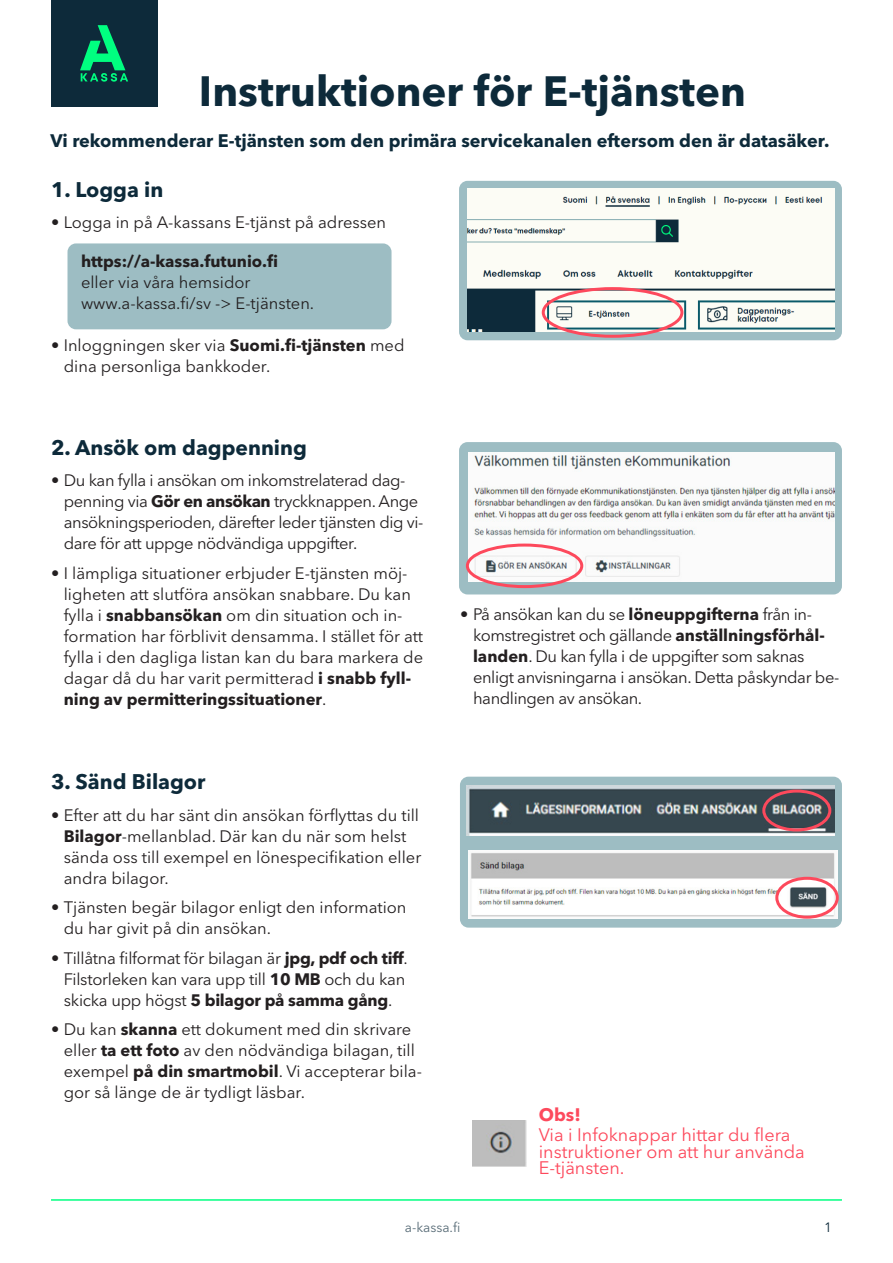
<style>
.page{position:relative;width:893px;height:1263px;background:#fff}
.page>*{position:absolute;margin:0;border:0;box-sizing:border-box;transform-origin:0 0}
.Pääotsikko{font:700 42px "Avenir Next LT Pro";color:#0d2a3a}
.Alaotsikko{font:700 21px "Avenir Next LT Pro";color:#0d2a3a}
.Votsikko{font:700 18px "Avenir Next LT Pro";color:#0d2a3a}
.Ingressi{font:18px/16.5px "Avenir Next LT Pro";color:#fd495c}
.Ingressi-2{font:700 18px "Avenir Next LT Pro";color:#fd495c}
.Leipis{font:16.5px/21px "Avenir Next LT Pro";color:#231f20}
.Leipis-2{font:16.5px/21px "Avenir Next LT Pro";letter-spacing:-.025em;color:#231f20}
.Leipis-3{font:700 16.5px "Avenir Next LT Pro";color:#231f20}
.t1{font:13.5px "Avenir Next LT Pro";color:#566a75}
.t2{font:13.5px "Avenir Next LT Pro";color:#0d2a3a}
.s1{font-weight:700}
</style>
<div class="page">
<div style="left:459px;top:181px;width:383px;height:159px;background:#9dbdc3;border-radius:9px"></div>
<div style="left:460px;top:777px;width:382px;height:151px;background:#9dbdc3;border-radius:9px"></div>
<hr style="left:51px;top:1199px;width:791px;height:2px;background:#00ff80">
<img style="left:467px;top:786px;width:367px;height:50px">
<div style="left:51px;top:0;width:106px;height:106px;background:#0d2a3a"></div>
<svg style="left:80px;top:25px;width:48px;height:57px"></svg>
<div style="left:68px;top:243px;width:324px;height:86px;background:#9dbdc3;border-radius:9px"></div>
<div style="left:459px;top:442px;width:383px;height:152px;background:#9dbdc3;border-radius:9px"></div>
<img style="left:472px;top:1121px;width:54px;height:46px">
<img style="left:468px;top:189px;width:366px;height:143px">
<img style="left:469px;top:452px;width:365px;height:129px">
<img style="left:469px;top:851px;width:368px;height:68px">
<div style="left:542px;top:287px;width:141px;height:51px;border:3px solid #fd495c;border-radius:50%"></div>
<div style="left:466px;top:544px;width:117px;height:44px;border:3px solid #fd495c;border-radius:50%"></div>
<div style="left:762px;top:789px;width:69px;height:42px;border:3px solid #fd495c;border-radius:50%"></div>
<div style="left:775px;top:877px;width:64px;height:42px;border:3px solid #fd495c;border-radius:50%"></div>
<p class="Pääotsikko" style="left:199px;top:66px;width:549px">Instruktioner för E-tjänsten</p>
<p class="Votsikko" style="left:51px;top:129px;width:780px">Vi rekommenderar E-tjänsten som den primära servicekanalen eftersom den är datasäker.</p>
<p class="Alaotsikko" style="left:51px;top:176px;width:114px">1. Logga in</p>
<p class="Leipis" style="left:51px;top:212px;width:337px">• Logga in på A-kassans E-tjänst på adressen</p>
<p class="Leipis-3" style="left:81px;top:251px;width:199px">https://a-kassa.futunio.fi</p>
<p class="Leipis" style="left:81px;top:271px;width:171px">eller via våra hemsidor</p>
<p class="Leipis" style="left:81px;top:292px;width:235px">www.a-kassa.fi/sv -&gt; E-tjänsten.</p>
<p class="Leipis" style="left:64px;top:334px;width:342px;text-indent:-13px">• Inloggningen sker via <span class="s1">Suomi.fi-tjänsten</span> med dina personliga bankkoder.</p>
<p class="Alaotsikko" style="left:51px;top:434px;width:257px">2. Ansök om dagpenning</p>
<p class="Leipis-2" style="left:64px;top:470px;width:361px;text-indent:-13px">• Du kan fylla i ansökan om inkomstrelaterad dag&shy;penning via <span class="s1">Gör en ansökan</span> tryckknappen. Ange ansökningsperioden, därefter leder tjänsten dig vi&shy;dare för att uppge nödvändiga uppgifter.</p>
<p class="Leipis" style="left:64px;top:562px;width:361px;text-indent:-13px">• I lämpliga situationer erbjuder E-tjänsten möj&shy;ligheten att slutföra ansökan snabbare. Du kan fylla i <span class="s1">snabbansökan</span> om din situation och in&shy;formation har förblivit densamma. I stället för att fylla i den dagliga listan kan du bara markera de dagar då du har varit permitterad <span class="s1">i snabb fyll&shy;ning av permitteringssituationer</span>.</p>
<p class="Alaotsikko" style="left:51px;top:769px;width:156px">3. Sänd Bilagor</p>
<p class="Leipis" style="left:64px;top:804px;width:359px;text-indent:-13px">• Efter att du har sänt din ansökan förflyttas du till <span class="s1">Bilagor</span>-mellanblad. Där kan du när som helst sända oss till exempel en lönespecifikation eller andra bilagor.</p>
<p class="Leipis" style="left:64px;top:897px;width:344px;text-indent:-13px">• Tjänsten begär bilagor enligt den information du har givit på din ansökan.</p>
<p class="Leipis" style="left:64px;top:947px;width:346px;text-indent:-13px">• Tillåtna filformat för bilagan är <span class="s1">jpg, pdf och tiff</span>.<br>Filstorleken kan vara upp till <span class="s1">10 MB</span> och du kan skicka upp högst <span class="s1">5 bilagor på samma gång</span>.</p>
<p class="Leipis" style="left:64px;top:1019px;width:360px;text-indent:-13px">• Du kan <span class="s1">skanna</span> ett dokument med din skrivare eller <span class="s1">ta ett foto</span> av den nödvändiga bilagan, till exempel <span class="s1">på din smartmobil</span>. Vi accepterar bila&shy;gor så länge de är tydligt läsbar.</p>
<p class="Leipis-2" style="left:473px;top:604px;width:368px;text-indent:-13px">• På ansökan kan du se <span class="s1">löneuppgifterna</span> från in&shy;komstregistret och gällande <span class="s1">anställningsförhål&shy;landen</span>. Du kan fylla i de uppgifter som saknas enligt anvisningarna i ansökan. Detta påskyndar be&shy;handlingen av ansökan.</p>
<p class="Ingressi-2" style="left:539px;top:1103px;width:44px">Obs!</p>
<p class="Ingressi" style="left:539px;top:1127px;width:268px">Via i Infoknappar hittar du flera instruktioner om att hur använda<br>E-tjänsten.</p>
<p class="t1" style="left:405px;top:1219px;width:57px">a-kassa.fi</p>
<p class="t2" style="left:824px;top:1219px;width:9px">1</p>
</div>
